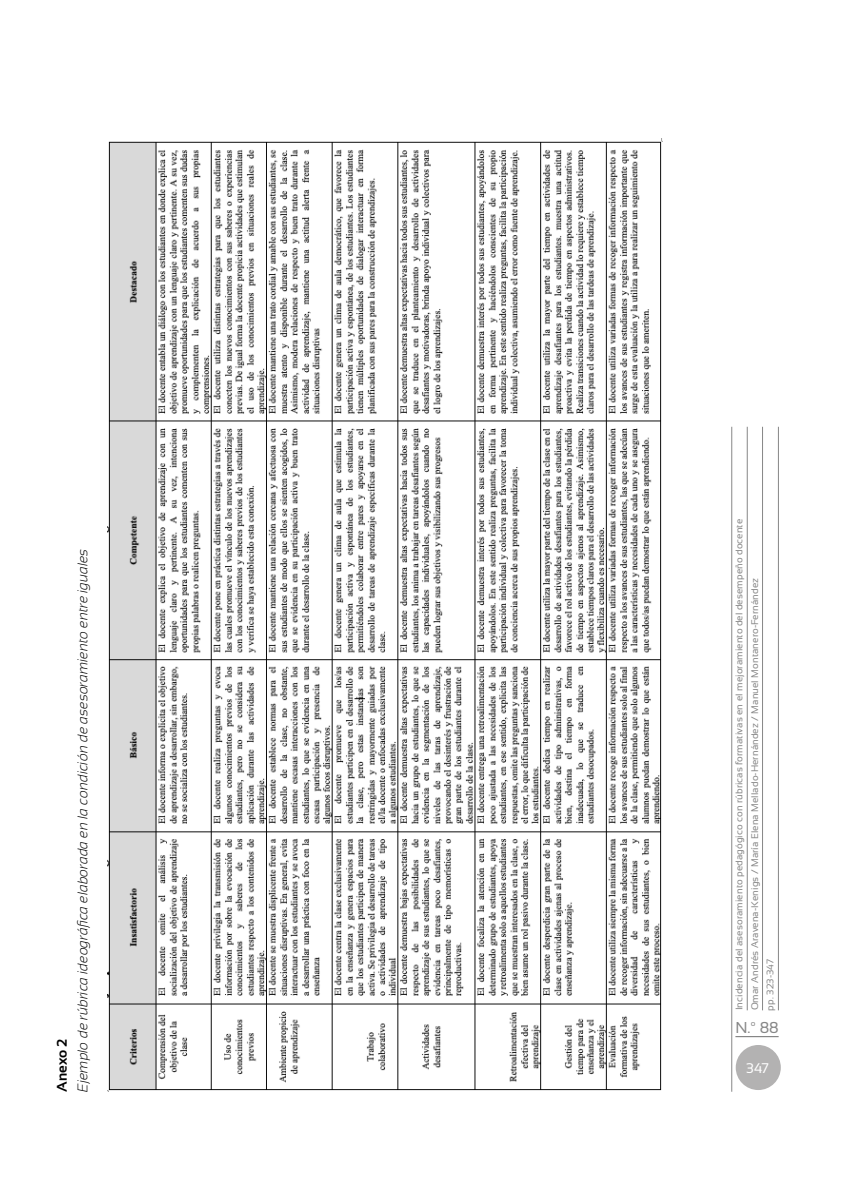
<style>
.page{position:relative;width:844px;height:1191px;background:#fff}
.page>*{position:absolute;margin:0;border:0;box-sizing:border-box;transform-origin:0 0}
.t1{font:15.75px "Sansation";color:#878787}
.Nombre_tabla{font:italic 300 14px "Sansation";color:#000}
.Tit_tabla{font:700 14px "Sansation";color:#000}
.t2{font:14px "Sansation";color:#fff}
.t3{font:9.62px/15.6px "Sansation";letter-spacing:.01em;color:#878787}
</style>
<div class="page">
<hr style="left:735px;top:1036px;width:43px;height:1px;background:#706f6f">
<div style="left:735px;top:1045px;width:45px;height:45px;background:#b3b2b2;border-radius:50%"></div>
<hr style="left:731px;top:427px;width:1px;height:664px;background:#878787">
<hr style="left:746px;top:427px;width:1px;height:583px;background:#878787">
<hr style="left:762px;top:427px;width:1px;height:583px;background:#878787">
<hr style="left:777px;top:427px;width:1px;height:583px;background:#878787">
<img style="left:108px;top:139px;width:554px;height:952px">
<p class="Tit_tabla" style="left:54px;top:1091px;width:55px;rotate:-90deg">Anexo 2</p>
<p class="Nombre_tabla" style="left:75px;top:1091px;width:544px;rotate:-90deg">Ejemplo de rúbrica ideográfica elaborada en la condición de asesoramiento entre iguales</p>
<p class="t3" style="left:731px;top:1010px;width:493px;rotate:-90deg">Incidencia del asesoramiento pedagógico con rúbricas formativas en el mejoramiento del desempeño docente<br>Omar Andrés Aravena-Kenigs / María Elena Mellado-Hernández / Manuel Montanero-Fernández<br>pp. 323-347</p>
<h1 class="t1" style="left:735px;top:1018px;width:45px">N.º 88</h1>
<h2 class="t2" style="left:746px;top:1060px;width:24px">347</h2>
</div>
